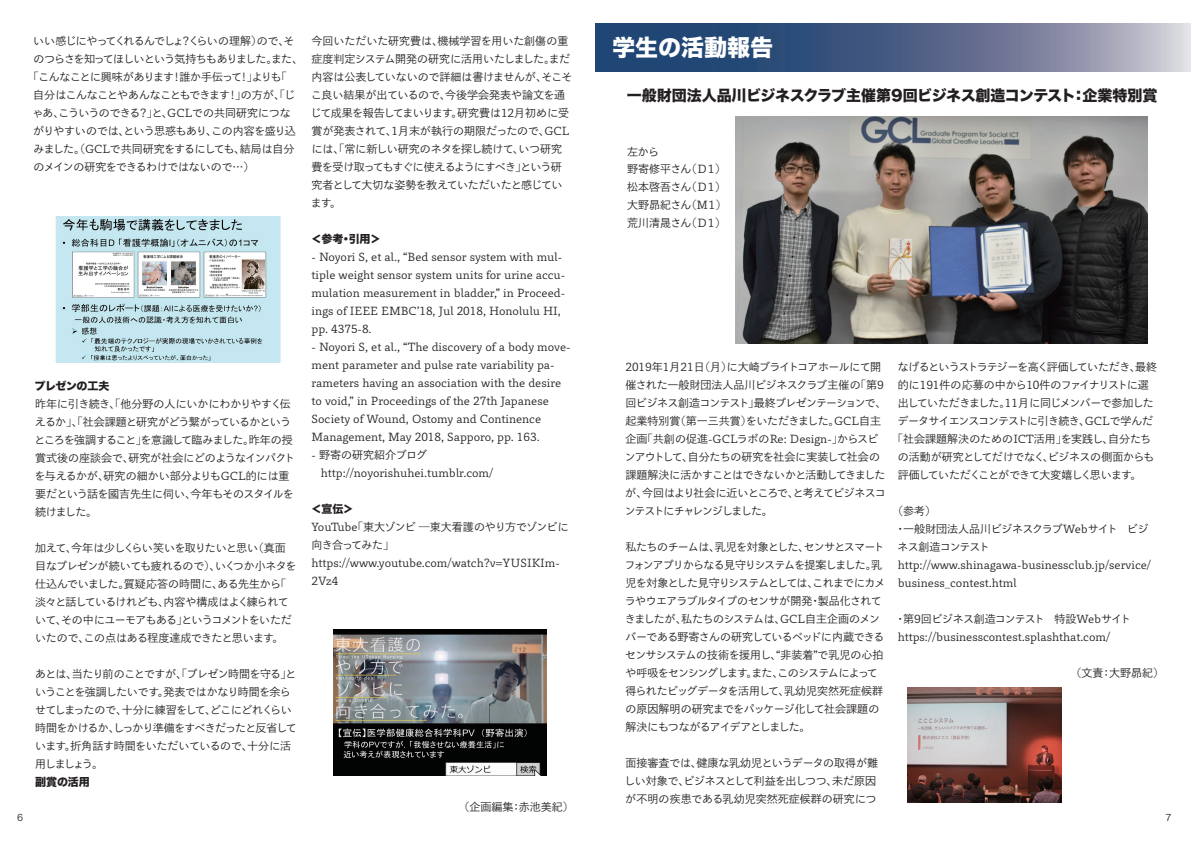
<style>
.page{position:relative;width:1191px;height:842px;background:#fff}
.page>*{position:absolute;margin:0;border:0;box-sizing:border-box;transform-origin:0 0}
.t1{font:23px "Hira Kaku Std W8";color:#fff}
.t2{font:15px "Hira Kaku Std N W8";letter-spacing:-.015em;color:#231f20}
.t3{font:11px/18px "Toppan Bunkyu Gothic Pr 6 N";color:#231f20}
.t4{font:11px/18px "Toppan Bunkyu Gothic Pr 6 N";letter-spacing:-.02em;color:#231f20}
.t5{font:11px/18px "Toppan Bunkyu Gothic Pr 6 N";letter-spacing:-.05em;color:#231f20}
.t6{font:11px/18px "Toppan Bunkyu Gothic Pr 6 N";letter-spacing:-.065em;color:#231f20}
.t7{font:11px/18px "Toppan Bunkyu Gothic Pr 6 N";letter-spacing:-.045em;color:#231f20}
.t8{font:11px/18px "Toppan Bunkyu Gothic Pr 6 N";letter-spacing:-.055em;color:#231f20}
.t9{font:11px/18px "Toppan Bunkyu Gothic Pr 6 N";letter-spacing:-.04em;color:#231f20}
.t10{font:11px/18px "Toppan Bunkyu Gothic Pr 6 N";letter-spacing:-.07em;color:#231f20}
.t11{font:11px "Toppan Bunkyu Gothic Pr 6 N";letter-spacing:-.075em;color:#231f20}
.t12{font:11px "Hira Kaku Std N W8";letter-spacing:-.005em;color:#231f20}
.t13{font:11px "Hira Kaku Std N W8";letter-spacing:-.04em;color:#231f20}
.t14{font:9.2px "Hira Kaku Pro W3";color:#231f20}
</style>
<div class="page">
<svg style="left:595px;top:24px;width:596px;height:47px;background:#586c8f"></svg>
<img style="left:333px;top:630px;width:213px;height:146px">
<img style="left:55px;top:216px;width:226px;height:146px">
<img style="left:735px;top:117px;width:412px;height:227px">
<img style="left:907px;top:687px;width:154px;height:115px">
<p class="t4" style="left:311px;top:32px;width:263px">今回いただいた研究費は、機械学習を用いた創傷の重症度判定システム開発の研究に活用いたしました。まだ内容は公表していないので詳細は書けませんが、そこそこ良い結果が出ているので、今後学会発表や論文を通じて成果を報告してまいります。研究費は12月初めに受賞が発表されて、1月末が執行の期限だったので、GCLには、「常に新しい研究のネタを探し続けて、いつ研究費を受け取ってもすぐに使えるようにすべき」という研究者として大切な姿勢を教えていただいたと感じています。</p>
<p class="t12" style="left:311px;top:232px;width:71px">＜参考・引用＞</p>
<p class="t3" style="left:311px;top:248px;width:255px">- Noyori S, et al., “Bed sensor system with mul&shy;tiple weight sensor system units for urine accu&shy;mulation measurement in bladder,” in Proceed&shy;ings of IEEE EMBC’18, Jul 2018, Honolulu HI, pp. 4375-8.</p>
<p class="t3" style="left:311px;top:338px;width:260px">- Noyori S, et al., “The discovery of a body move&shy;ment parameter and pulse rate variability pa&shy;rameters having an association with the desire to void,” in Proceedings of the 27th Japanese Society of Wound, Ostomy and Continence Management, May 2018, Sapporo, pp. 163.</p>
<p class="t3" style="left:321px;top:446px;width:174px;text-indent:-9px">- 野寄の研究紹介ブログhttp://noyorishuhei.tumblr.com/</p>
<p class="t12" style="left:311px;top:502px;width:44px">＜宣伝＞</p>
<p class="t3" style="left:311px;top:518px;width:259px">YouTube「東大ゾンビ ―東大看護のやり方でゾンビに向き合ってみた」https://www.youtube.com/watch?v=YUSIKIm-<br>2Vz4</p>
<p class="t10" style="left:33px;top:32px;width:271px">いい感じにやってくれるんでしょ？くらいの理解）ので、そのつらさを知ってほしいという気持ちもありました。また、</p>
<h1 class="t1" style="left:612px;top:35px;width:162px">学生の活動報告</h1>
<p class="t5" style="left:32px;top:68px;width:265px;text-indent:-5px">「こんなことに興味があります！誰か手伝って！」よりも「自分はこんなことやあんなこともできます！」の方が、「じゃあ、こういうのできる？」と、GCLでの共同研究につながりやすいのでは、という思惑もあり、この内容を盛り込みました。（GCLで共同研究をするにしても、結局は自分のメインの研究をできるわけではないので…）</p>
<h2 class="t2" style="left:626px;top:87px;width:532px">一般財団法人品川ビジネスクラブ主催第9回ビジネス創造コンテスト：企業特別賞</h2>
<p class="t4" style="left:627px;top:143px;width:101px">左から<br>野寄修平さん（Ｄ１）松本啓吾さん（Ｄ１）大野昴紀さん（Ｍ１）荒川清晟さん（Ｄ１）</p>
<p class="t11" style="left:897px;top:360px;width:261px">なげるというストラテジーを高く評価していただき、最終</p>
<p class="t4" style="left:897px;top:376px;width:253px">的に191件の応募の中から10件のファイナリストに選</p>
<p class="t8" style="left:897px;top:394px;width:257px">出していただきました。11月に同じメンバーで参加した</p>
<p class="t10" style="left:897px;top:412px;width:257px">データサイエンスコンテストに引き続き、GCLで学んだ</p>
<p class="t3" style="left:892px;top:430px;width:260px">「社会課題解決のためのICT活用」を実践し、自分たち</p>
<p class="t4" style="left:897px;top:448px;width:258px">の活動が研究としてだけでなく、ビジネスの側面からも</p>
<p class="t10" style="left:897px;top:466px;width:245px">評価していただくことができて大変嬉しく思います。</p>
<p class="t3" style="left:892px;top:502px;width:260px">（参考）<br>・一般財団法人品川ビジネスクラブWebサイト　ビジネス創造コンテストhttp://www.shinagawa-businessclub.jp/service/ business_contest.html</p>
<p class="t4" style="left:895px;top:610px;width:238px">・第9回ビジネス創造コンテスト　特設Webサイトhttps://businesscontest.splashthat.com/</p>
<p class="t4" style="left:1070px;top:664px;width:95px">（文責：大野昴紀）</p>
<p class="t7" style="left:624px;top:358px;width:263px">2019年1月21日（月）に大崎ブライトコアホールにて開催された一般財団法人品川ビジネスクラブ主催の「第9回ビジネス創造コンテスト」最終プレゼンテーションで、起業特別賞（第一三共賞）をいただきました。GCL自主企画「共創の促進-GCLラボのRe: Design-」からスピンアウトして、自分たちの研究を社会に実装して社会の課題解決に活かすことはできないかと活動してきましたが、今回はより社会に近いところで、と考えてビジネスコンテストにチャレンジしました。</p>
<p class="t6" style="left:624px;top:538px;width:262px">私たちのチームは、乳児を対象とした、センサとスマートフォンアプリからなる見守りシステムを提案しました。乳児を対象とした見守りシステムとしては、これまでにカメラやウエアラブルタイプのセンサが開発・製品化されてきましたが、私たちのシステムは、GCL自主企画のメンバーである野寄さんの研究しているベッドに内蔵できるセンサシステムの技術を援用し、“非装着”で乳児の心拍や呼吸をセンシングします。また、このシステムによって得られたビッグデータを活用して、乳幼児突然死症候群の原因解明の研究までをパッケージ化して社会課題の解決にもつながるアイデアとしました。</p>
<p class="t3" style="left:624px;top:754px;width:255px">面接審査では、健康な乳幼児というデータの取得が難しい対象で、ビジネスとして利益を出しつつ、未だ原因が不明の疾患である乳幼児突然死症候群の研究につ</p>
<p class="t13" style="left:35px;top:380px;width:76px">プレゼンの工夫</p>
<p class="t9" style="left:34px;top:395px;width:262px">昨年に引き続き、「他分野の人にいかにわかりやすく伝えるか」、「社会課題と研究がどう繋がっているかというところを強調すること」を意識して臨みました。昨年の授賞式後の座談会で、研究が社会にどのようなインパクトを与えるかが、研究の細かい部分よりもGCL的には重要だという話を國吉先生に伺い、今年もそのスタイルを続けました。</p>
<p class="t5" style="left:35px;top:539px;width:263px">加えて、今年は少しくらい笑いを取りたいと思い（真面目なプレゼンが続いても疲れるので）、いくつか小ネタを仕込んでいました。質疑応答の時間に、ある先生から「淡々と話しているけれども、内容や構成はよく練られていて、その中にユーモアもある」というコメントをいただいたので、この点はある程度達成できたと思います。</p>
<p class="t8" style="left:35px;top:665px;width:263px">あとは、当たり前のことですが、「プレゼン時間を守る」ということを強調したいです。発表ではかなり時間を余らせてしまったので、十分に練習をして、どこにどれくらい時間をかけるか、しっかり準備をすべきだったと反省しています。折角話す時間をいただいているので、十分に活用しましょう。</p>
<p class="t12" style="left:35px;top:776px;width:56px">副賞の活用</p>
<p class="t3" style="left:458px;top:798px;width:117px">（企画編集：赤池美紀）</p>
<p class="t14" style="left:17px;top:809px;width:8px">6</p>
<p class="t14" style="left:1165px;top:809px;width:8px">7</p>
</div>
